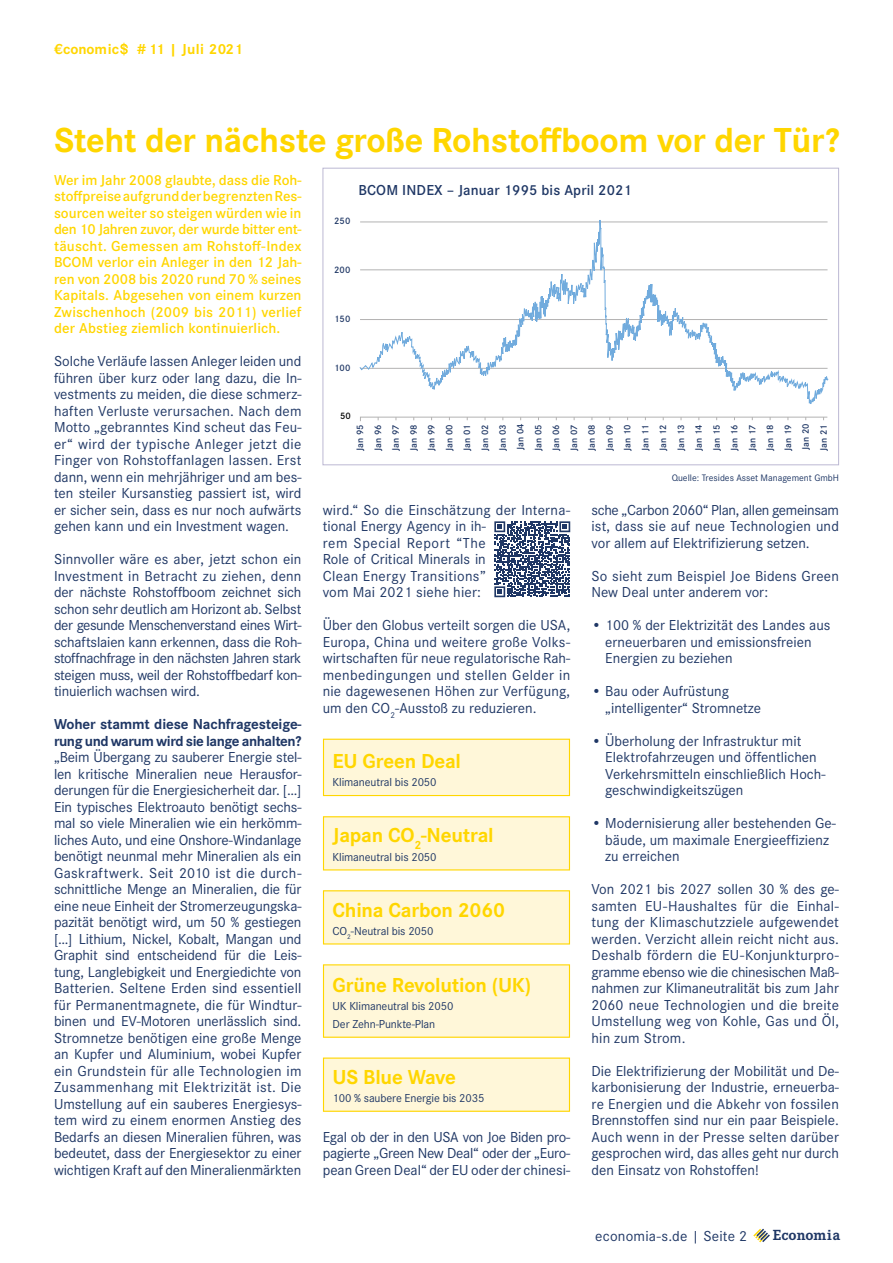
<style>
.page{position:relative;width:893px;height:1263px;background:#fff}
.page>*{position:absolute;margin:0;border:0;box-sizing:border-box;transform-origin:0 0}
.t1{font:700 36px "Corporate S";letter-spacing:-.01em;color:#ffd600}
.t2{font:700 21px "Corporate S";letter-spacing:-.01em;color:#ffd600}
.t3{font:700 15.15px "Corporate E";letter-spacing:.01em;color:#1f3765}
.t4{font:15px/16.5px "Corporate S";color:#1f3765;text-align:justify}
.t5{font:600 15px/16.5px "Corporate S";letter-spacing:.01em;color:#ffd600;text-align:justify}
.t6{font:700 15px/16.5px "Corporate S";letter-spacing:-.025em;color:#1f3765}
.t7{font:600 15px "Corporate S";letter-spacing:.01em;color:#1f3765}
.t8{font:700 15px "Corporate S";letter-spacing:.01em;color:#ffd600}
.t9{font:12px/18px "Corporate S";letter-spacing:-.01em;color:#1f3765}
.t10{font:600 9.75px/17.9px "Corporate S";letter-spacing:.01em;color:#1f3765}
.t11{font:9.75px "Corporate S";color:#1f3765}
.t12{font:600 9.75px "Corporate S";color:#000}
</style>
<div class="page">
<svg style="left:753px;top:1229px;width:17px;height:13px"></svg>
<svg style="left:120px;top:43px;width:8px;height:13px"></svg>
<div style="left:323px;top:1058px;width:246px;height:53px;background:#fff7d9"></div>
<div style="left:323px;top:1057px;width:247px;height:55px;border:1px solid #ffd600"></div>
<div style="left:323px;top:965px;width:246px;height:72px;background:#fff7d9"></div>
<div style="left:323px;top:964px;width:247px;height:74px;border:1px solid #ffd600"></div>
<div style="left:323px;top:891px;width:246px;height:53px;background:#fff7d9"></div>
<div style="left:323px;top:817px;width:246px;height:53px;background:#fff7d9"></div>
<div style="left:323px;top:816px;width:247px;height:54px;border:1px solid #ffd600"></div>
<div style="left:323px;top:739px;width:246px;height:56px;background:#fff7d9"></div>
<div style="left:323px;top:739px;width:247px;height:57px;border:1px solid #ffd600"></div>
<svg style="left:494px;top:521px;width:76px;height:76px"></svg>
<svg style="left:360px;top:416px;width:468px;height:6px"></svg>
<svg style="left:359px;top:167px;width:470px;height:237px"></svg>
<p class="t8" style="left:54px;top:37px;width:190px">€conomic # 11 | Juli 2021</p>
<h1 class="t1" style="left:54px;top:111px;width:787px">Steht der nächste große Rohstoffboom vor der Tür?</h1>
<p class="t5" style="left:54px;top:170px;width:249px">Wer im Jahr 2008 glaubte, dass die Roh&shy;stoffpreise aufgrund der begrenzten Res&shy;sourcen weiter so steigen würden wie in den 10 Jahren zuvor, der wurde bitter ent&shy;täuscht. Gemessen am Rohstoff-Index BCOM verlor ein Anleger in den 12 Jah&shy;ren von 2008 bis 2020 rund 70 % seines Kapitals. Abgesehen von einem kurzen Zwischenhoch (2009 bis 2011) verlief der Abstieg ziemlich kontinuierlich.</p>
<p class="t4" style="left:54px;top:352px;width:249px">Solche Verläufe lassen Anleger leiden und führen über kurz oder lang dazu, die In&shy;vestments zu meiden, die diese schmerz&shy;haften Verluste verursachen. Nach dem Motto „gebranntes Kind scheut das Feu&shy;er“ wird der typische Anleger jetzt die Finger von Rohstoffanlagen lassen. Erst dann, wenn ein mehrjähriger und am bes&shy;ten steiler Kursanstieg passiert ist, wird er sicher sein, dass es nur noch aufwärts gehen kann und ein Investment wagen.</p>
<p class="t4" style="left:54px;top:550px;width:249px">Sinnvoller wäre es aber, jetzt schon ein Investment in Betracht zu ziehen, denn der nächste Rohstoffboom zeichnet sich schon sehr deutlich am Horizont ab. Selbst der gesunde Menschenverstand eines Wirt&shy;schaftslaien kann erkennen, dass die Roh&shy;stoffnachfrage in den nächsten Jahren stark steigen muss, weil der Rohstoffbedarf kon&shy;tinuierlich wachsen wird.</p>
<p class="t6" style="left:54px;top:715px;width:249px">Woher stammt diese Nachfragesteige&shy;rung und warum wird sie lange anhalten?</p>
<p class="t4" style="left:54px;top:748px;width:249px">„Beim Übergang zu sauberer Energie stel&shy;len kritische Mineralien neue Herausfor&shy;derungen für die Energiesicherheit dar. […] Ein typisches Elektroauto benötigt sechs&shy;mal so viele Mineralien wie ein herkömm&shy;liches Auto, und eine Onshore-Windanlage benötigt neunmal mehr Mineralien als ein Gaskraftwerk. Seit 2010 ist die durch&shy;schnittliche Menge an Mineralien, die für eine neue Einheit der Stromerzeugungska&shy;pazität benötigt wird, um 50 % gestiegen […] Lithium, Nickel, Kobalt, Mangan und Graphit sind entscheidend für die Leis&shy;tung, Langlebigkeit und Energiedichte von Batterien. Seltene Erden sind essentiell für Permanentmagnete, die für Windtur&shy;binen und EV-Motoren unerlässlich sind.<br>Stromnetze benötigen eine große Menge an Kupfer und Aluminium, wobei Kupfer ein Grundstein für alle Technologien im Zusammenhang mit Elektrizität ist. Die Umstellung auf ein sauberes Energiesys&shy;tem wird zu einem enormen Anstieg des Bedarfs an diesen Mineralien führen, was bedeutet, dass der Energiesektor zu einer wichtigen Kraft auf den Mineralienmärkten</p>
<p class="t10" style="left:334px;top:211px;width:18px">250</p>
<p class="t7" style="left:358px;top:179px;width:275px">BCOM INDEX – Januar 1995 bis April 2021</p>
<p class="t10" style="left:334px;top:260px;width:18px">200</p>
<p class="t10" style="left:334px;top:309px;width:18px">150</p>
<p class="t10" style="left:334px;top:359px;width:18px">100</p>
<p class="t12" style="left:340px;top:409px;width:12px">50</p>
<p class="t10" style="left:350px;top:451px;width:29px;rotate:-90deg">Jan 95<br>Jan 96<br>Jan 97<br>Jan 98<br>Jan 99<br>Jan 00<br>Jan 01<br>Jan 02<br>Jan 03<br>Jan 04<br>Jan 05<br>Jan 06<br>Jan 07<br>Jan 08<br>Jan 09<br>Jan 10<br>Jan 11<br>Jan 12<br>Jan 13<br>Jan 14<br>Jan 15<br>Jan 16<br>Jan 17<br>Jan 18<br>Jan 19<br>Jan 20<br>Jan 21</p>
<p class="t4" style="left:323px;top:500px;width:249px;text-align:left">wird.“ So die Einschätzung der Interna&shy;tional Energy Agency in ih-<br>rem Special Report “The<br>Role of Critical Minerals in<br>Clean Energy Transitions”<br>vom Mai 2021 siehe hier:</p>
<p class="t4" style="left:323px;top:616px;width:249px">Über den Globus verteilt sorgen die USA, Europa, China und weitere große Volks&shy;wirtschaften für neue regulatorische Rah&shy;menbedingungen und stellen Gelder in nie dagewesenen Höhen zur Verfügung, um den CO<sub>2</sub>-Ausstoß zu reduzieren.</p>
<h2 class="t2" style="left:333px;top:745px;width:130px">EU Green Deal</h2>
<p class="t9" style="left:333px;top:773px;width:106px">Klimaneutral bis 2050</p>
<h2 class="t2" style="left:333px;top:819px;width:163px">Japan CO<sub>2</sub>-Neutral</h2>
<p class="t9" style="left:333px;top:847px;width:106px">Klimaneutral bis 2050</p>
<h2 class="t2" style="left:333px;top:893px;width:174px">China Carbon 2060</h2>
<p class="t9" style="left:333px;top:921px;width:102px">CO<sub>2</sub>-Neutral bis 2050</p>
<h2 class="t2" style="left:333px;top:968px;width:200px">Grüne Revolution (UK)</h2>
<p class="t9" style="left:333px;top:996px;width:122px">UK Klimaneutral bis 2050<br>Der Zehn-Punkte-Plan</p>
<h2 class="t2" style="left:333px;top:1060px;width:125px">US Blue Wave</h2>
<p class="t9" style="left:333px;top:1088px;width:153px">100 % saubere Energie bis 2035</p>
<p class="t4" style="left:323px;top:1127px;width:249px">Egal ob der in den USA von Joe Biden pro&shy;pagierte „Green New Deal“ oder der „Euro&shy;pean Green Deal“ der EU oder der chinesi-</p>
<p class="t11" style="left:672px;top:471px;width:169px">Quelle: Tresides Asset Management GmbH</p>
<p class="t4" style="left:591px;top:500px;width:249px">sche „Carbon 2060“ Plan, allen gemeinsam ist, dass sie auf neue Technologien und vor allem auf Elektrifizierung setzen.</p>
<p class="t4" style="left:591px;top:566px;width:249px">So sieht zum Beispiel Joe Bidens Green<br>New Deal unter anderem vor:</p>
<p class="t4" style="left:605px;top:616px;width:227px;text-align:left;text-indent:-14px">• 100 % der Elektrizität des Landes aus erneuerbaren und emissionsfreien<br>Energien zu beziehen</p>
<p class="t4" style="left:605px;top:682px;width:157px;text-indent:-14px">• Bau oder Aufrüstung „intelligenter“ Stromnetze</p>
<p class="t4" style="left:605px;top:731px;width:222px;text-align:left;text-indent:-14px">• Überholung der Infrastruktur mit Elektrofahrzeugen und öffentlichen Verkehrsmitteln einschließlich Hoch&shy;geschwindigkeitszügen</p>
<p class="t4" style="left:605px;top:814px;width:232px;text-align:left;text-indent:-14px">• Modernisierung aller bestehenden Ge&shy;bäude, um maximale Energieeffizienz zu erreichen</p>
<p class="t4" style="left:591px;top:880px;width:249px">Von 2021 bis 2027 sollen 30 % des ge&shy;samten EU-Haushaltes für die Einhal&shy;tung der Klimaschutzziele aufgewendet werden. Verzicht allein reicht nicht aus.<br>Deshalb fördern die EU-Konjunkturpro&shy;gramme ebenso wie die chinesischen Maß&shy;nahmen zur Klimaneutralität bis zum Jahr 2060 neue Technologien und die breite Umstellung weg von Kohle, Gas und Öl, hin zum Strom.</p>
<p class="t4" style="left:591px;top:1061px;width:249px">Die Elektrifizierung der Mobilität und De&shy;karbonisierung der Industrie, erneuerba&shy;re Energien und die Abkehr von fossilen Brennstoffen sind nur ein paar Beispiele.<br>Auch wenn in der Presse selten darüber gesprochen wird, das alles geht nur durch den Einsatz von Rohstoffen!</p>
<p class="t4" style="left:595px;top:1226px;width:154px">economia-s.de | Seite 2</p>
<p class="t3" style="left:773px;top:1225px;width:69px">Economia</p>
</div>
